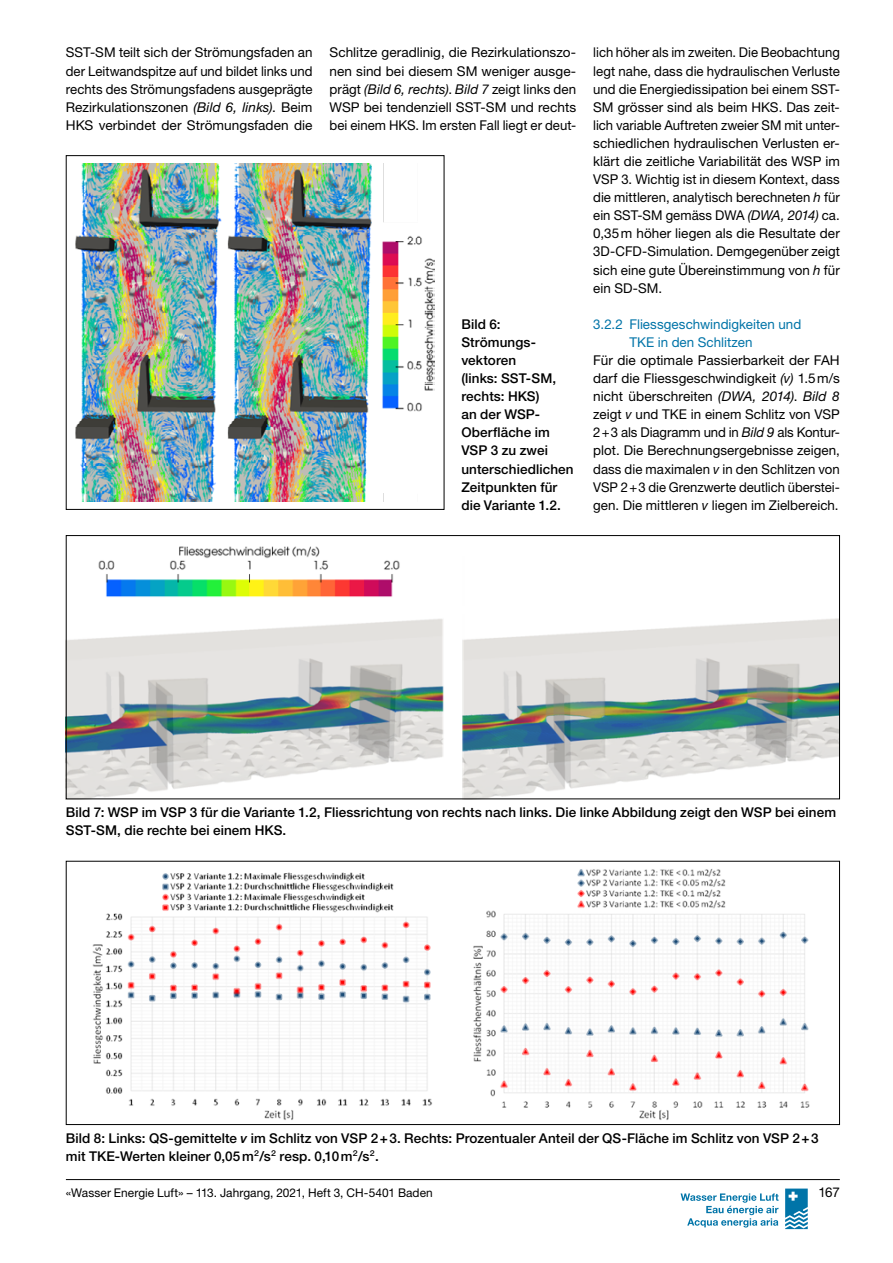
<style>
.page{position:relative;width:893px;height:1263px;background:#fff}
.page>*{position:absolute;margin:0;border:0;box-sizing:border-box;transform-origin:0 0}
._9pt_Grundtext_Ez{font:13.5px/18.1px "Helvetica Neue LT Pro";color:#000;text-align:justify}
.Bildlegende{font:500 13.5px/18.1px "Helvetica Neue LT Pro";letter-spacing:.005em;color:#000}
._9pt_Grundtext{font:13.5px/18.1px "Helvetica Neue LT Pro";color:#000;text-align:justify}
.Zwischentitel_000{font:13.5px/18.1px "Helvetica Neue LT Pro";letter-spacing:.005em;color:#0074a8}
.t1{font:12px "Helvetica Neue LT Pro";letter-spacing:.005em;color:#000}
.s1{font-style:italic}
</style>
<div class="page">
<hr style="left:66px;top:1179px;width:774px;height:1px;background:#000">
<svg style="left:785px;top:1188px;width:23px;height:41px"></svg>
<svg style="left:681px;top:1193px;width:98px;height:34px"></svg>
<img style="left:75px;top:163px;width:360px;height:339px">
<div style="left:66px;top:155px;width:378px;height:355px;border:1px solid #000"></div>
<img style="left:68px;top:546px;width:770px;height:251px">
<div style="left:66px;top:535px;width:774px;height:264px;border:1px solid #000"></div>
<img style="left:92px;top:869px;width:718px;height:251px">
<div style="left:66px;top:861px;width:774px;height:264px;border:1px solid #000"></div>
<p class="_9pt_Grundtext_Ez" style="left:66px;top:43px;width:248px">SST-SM teilt sich der Strömungsfaden an der Leitwandspitze auf und bildet links und rechts des Strömungsfadens ausgeprägte Rezirkulationszonen <span class="s1">(Bild 6, links)</span>. Beim HKS verbindet der Strömungsfaden die</p>
<p class="_9pt_Grundtext_Ez" style="left:330px;top:43px;width:248px">Schlitze geradlinig, die Rezirkulationszo&shy;nen sind bei diesem SM weniger ausge&shy;prägt <span class="s1">(Bild 6, rechts)</span>. <span class="s1">Bild 7</span> zeigt links den WSP bei tendenziell SST-SM und rechts bei einem HKS. Im ersten Fall liegt er deut-</p>
<p class="Bildlegende" style="left:461px;top:315px;width:114px">Bild 6:<br>Strömungs&shy;vektoren<br>(links: SST-SM, rechts: HKS)<br>an der WSP-<br>Oberfläche im<br>VSP 3 zu zwei unterschiedlichen<br>Zeitpunkten für die Variante 1.2.</p>
<p class="_9pt_Grundtext_Ez" style="left:593px;top:43px;width:248px">lich höher als im zweiten. Die Beobachtung legt nahe, dass die hydraulischen Verluste und die Energiedissipation bei einem SST-SM grösser sind als beim HKS. Das zeit&shy;lich variable Auftreten zweier SM mit unter&shy;schiedlichen hydraulischen Verlusten er&shy;klärt die zeitliche Variabilität des WSP im VSP 3. Wichtig ist in diesem Kontext, dass die mittleren, analytisch berechneten <span class="s1">h</span> für ein SST-SM gemäss DWA <span class="s1">(DWA, 2014)</span> ca.<br>0,35m höher liegen als die Resultate der 3D-CFD-Simulation. Demgegenüber zeigt sich eine gute Übereinstimmung von <span class="s1">h</span> für ein SD-SM.</p>
<p class="Zwischentitel_000" style="left:629px;top:315px;width:173px;text-indent:-36px">3.2.2 Fliessgeschwindigkeiten und<br>TKE in den Schlitzen</p>
<p class="_9pt_Grundtext" style="left:593px;top:351px;width:248px">Für die optimale Passierbarkeit der FAH darf die Fliessgeschwindigkeit <span class="s1">(v)</span> 1.5m/s nicht überschreiten <span class="s1">(DWA, 2014)</span>. <span class="s1">Bild 8 </span>zeigt <span class="s1">v</span> und TKE in einem Schlitz von VSP 2+3 als Diagramm und in <span class="s1">Bild 9</span> als Kontur&shy;plot. Die Berechnungsergebnisse zeigen, dass die maximalen <span class="s1">v</span> in den Schlitzen von VSP 2+3 die Grenzwerte deutlich überstei&shy;gen. Die mittleren <span class="s1">v</span> liegen im Zielbereich.</p>
<p class="Bildlegende" style="left:66px;top:803px;width:772px">Bild 7: WSP im VSP 3 für die Variante 1.2, Fliessrichtung von rechts nach links. Die linke Abbildung zeigt den WSP bei einem<br>SST-SM, die rechte bei einem HKS.</p>
<p class="Bildlegende" style="left:66px;top:1129px;width:754px">Bild 8: Links: QS-gemittelte <span class="s1">v</span> im Schlitz von VSP 2+3. Rechts: Prozentualer Anteil der QS-Fläche im Schlitz von VSP 2+3 mit TKE-Werten kleiner 0,05m<sup>2</sup>/s<sup>2</sup> resp. 0,10m<sup>2</sup>/s<sup>2</sup>.</p>
<p class="t1" style="left:66px;top:1185px;width:368px">«Wasser Energie Luft» – 113. Jahrgang, 2021, Heft 3, CH-5401 Baden</p>
<p class="_9pt_Grundtext_Ez" style="left:818px;top:1183px;width:23px">167</p>
</div>
